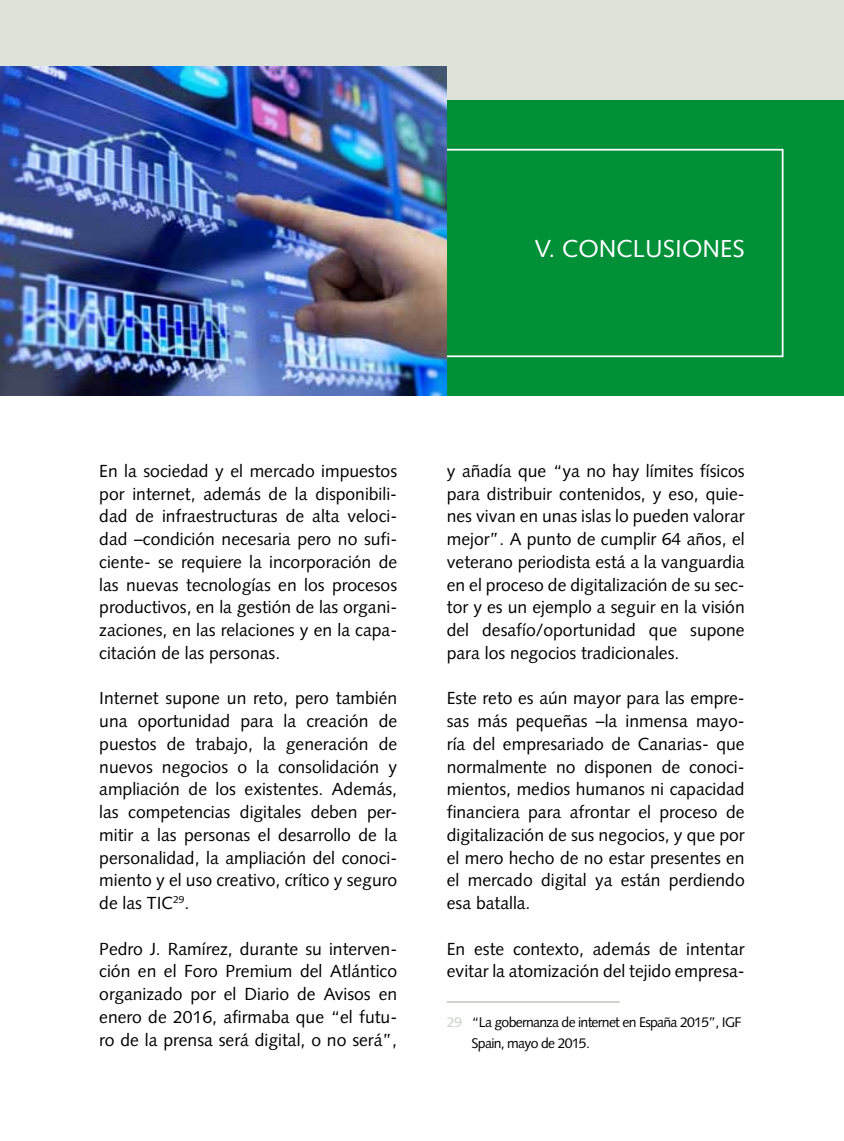
<style>
.page{position:relative;width:844px;height:1141px;background:#fff}
.page>*{position:absolute;margin:0;border:0;box-sizing:border-box;transform-origin:0 0}
.t1{font:24.5px "Syntax";color:#fff}
.t2{font:17.5px/22.8px "Syntax";color:#000;text-align:justify}
.t3{font:14px/21px "Syntax";letter-spacing:-.05em;color:#000}
.s1{color:#c9d0c3}
</style>
<div class="page">
<div style="left:0;top:0;width:843px;height:101px;background:#dee3da"></div>
<div style="left:434px;top:101px;width:409px;height:295px;background:#009037"></div>
<div style="left:158px;top:149px;width:625px;height:208px;border:2px solid #fff"></div>
<img style="left:1px;top:67px;width:445px;height:329px">
<hr style="left:446px;top:1001px;width:173px;height:2px;background:#c9d0c3">
<h1 class="t1" style="left:534px;top:234px;width:111px">V. CONCLUSI</h1>
<h1 class="t1" style="left:681px;top:234px;width:35px">ONES</h1>
<p class="t2" style="left:99px;top:460px;width:299px">En la sociedad y el mercado impuestos por internet, además de la disponibili&shy;dad de infraestructuras de alta veloci&shy;dad –condición necesaria pero no sufi&shy;ciente- se requiere la incorporación de las nuevas tecnologías en los procesos productivos, en la gestión de las organi&shy;zaciones, en las relaciones y en la capa&shy;citación de las personas.</p>
<p class="t2" style="left:99px;top:687px;width:299px">I nternet supone un reto, pero también una oportunidad para la creación de puestos de trabajo, la generación de nuevos negocios o la consolidación y ampliación de los existentes. Además, las competencias digitales deben per&shy;mitir a las personas el desarrollo de la personalidad, la ampliación del conoci&shy;miento y el uso creativo, crítico y seguro de las TI C<sup>29</sup>.</p>
<p class="t2" style="left:99px;top:937px;width:299px">Pedro J. Ramírez, durante su interven&shy;ción en el Foro Premium del Atlántico organizado por el Diario de Avisos en enero de 2016, afirmaba que “el futu&shy;ro de la prensa será digital, o no será”,</p>
<p class="t2" style="left:446px;top:460px;width:299px">y añadía que “ya no hay límites físicos para distribuir contenidos, y eso, quie&shy;nes vivan en unas islas lo pueden valorar mejor”. A punto de cumplir 64 años, el veterano periodista está a la vanguardia en el proceso de digitalización de su sec&shy;tor y es un ejemplo a seguir en la visión del desafío/oportunidad que supone para los negocios tradicionales.</p>
<p class="t2" style="left:446px;top:687px;width:299px">Este reto es aún mayor para las empre&shy;sas más pequeñas –la inmensa mayo&shy;ría del empresariado de Canarias- que normalmente no disponen de conoci&shy;mientos, medios humanos ni capacidad financiera para afrontar el proceso de digitalización de sus negocios, y que por el mero hecho de no estar presentes en el mercado digital ya están perdiendo esa batalla.</p>
<p class="t2" style="left:446px;top:937px;width:299px">En este contexto, además de intentar evitar la atomización del tejido empresa-</p>
<p class="t3" style="left:471px;top:1011px;width:269px;text-indent:-25px"><span class="s1">29</span> “La gobernanza de internet en España 2015”, IGF<br>Spain, mayo de 2015.</p>
</div>
